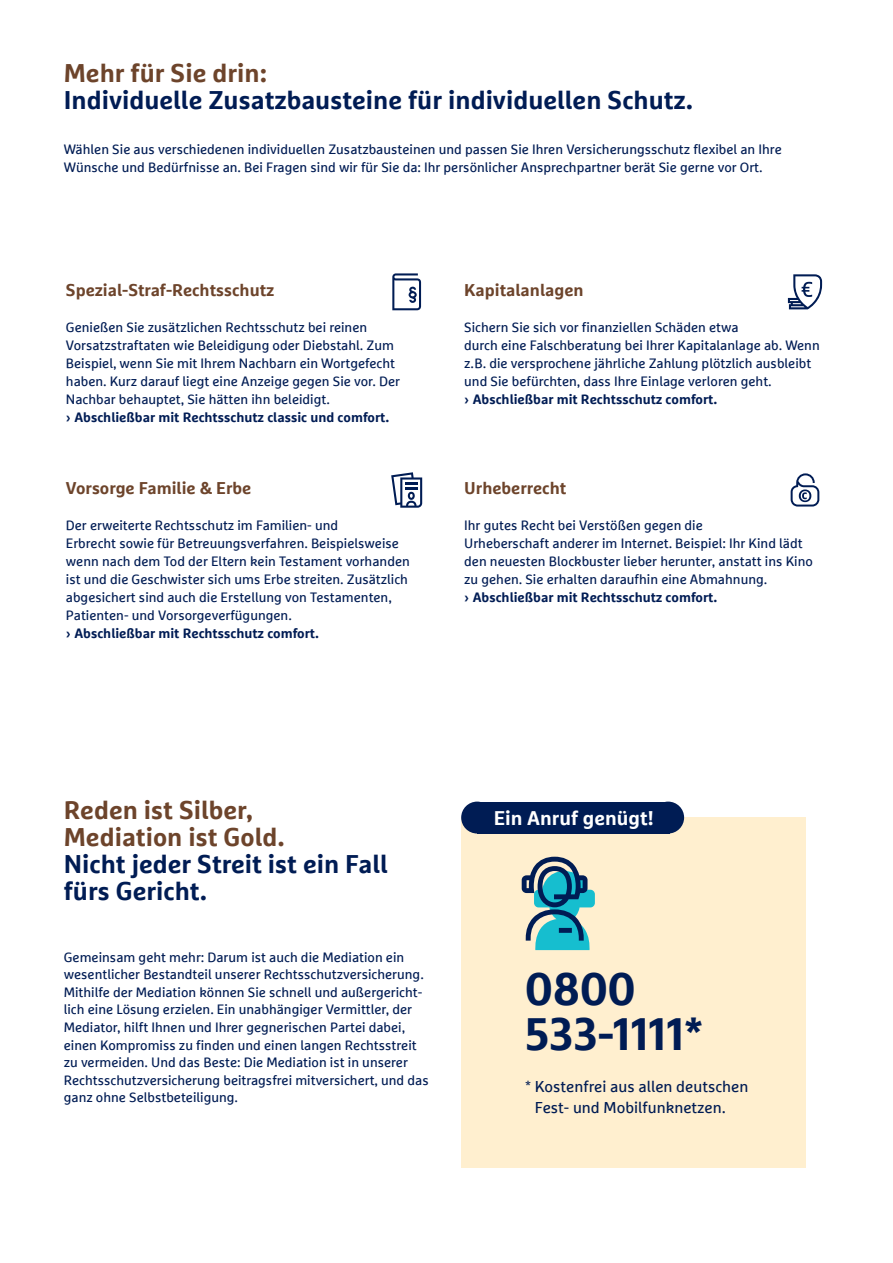
<style>
.page{position:relative;width:893px;height:1263px;background:#fff}
.page>*{position:absolute;margin:0;border:0;box-sizing:border-box;transform-origin:0 0}
.t1{font:700 45.15px/45.2px "Marselisfor Ru V";color:#001c54}
.t2{font:700 25.5px/27px "Marselisfor Ru V";color:#001c54}
.t3{font:700 25.5px/27px "Marselisfor Ru V";color:#6d442b}
.t4{font:700 19.65px "Marselisfor Ru V";color:#fff}
.t5{font:700 16.95px "Marselisfor Ru V";color:#6d442b}
.t6{font:15.6px/20.4px "Marselisfor Ru V";color:#001c54}
.t7{font:13.5px/18px "Marselisfor Ru V";color:#001c54}
.t8{font:700 13.5px "Marselisfor Ru V";color:#001c54}
</style>
<div class="page">
<svg style="left:791px;top:473px;width:28px;height:34px"></svg>
<svg style="left:391px;top:472px;width:31px;height:36px"></svg>
<svg style="left:392px;top:273px;width:29px;height:37px"></svg>
<svg style="left:788px;top:274px;width:34px;height:35px"></svg>
<div style="left:462px;top:817px;width:344px;height:351px;background:#ffefcf"></div>
<div style="left:462px;top:801px;width:31px;height:32px;background:#001c54;border-radius:50%"></div>
<div style="left:652px;top:801px;width:32px;height:32px;background:#001c54;border-radius:50%"></div>
<div style="left:478px;top:801px;width:192px;height:32px;background:#001c54"></div>
<svg style="left:522px;top:857px;width:73px;height:93px"></svg>
<h2 class="t3" style="left:64px;top:59px;width:204px">Mehr für Sie drin:</h2>
<h2 class="t2" style="left:64px;top:86px;width:631px">Individuelle Zusatzbausteine für individuellen Schutz.</h2>
<p class="t7" style="left:64px;top:141px;width:719px;line-height:17.5px">Wählen Sie aus verschiedenen individuellen Zusatzbausteinen und passen Sie Ihren Versicherungsschutz flexibel an Ihre<br>Wünsche und Bedürfnisse an. Bei Fragen sind wir für Sie da: Ihr persönlicher Ansprechpartner berät Sie gerne vor Ort.</p>
<p class="t5" style="left:66px;top:280px;width:210px">Spezial-Straf-Rechtsschutz</p>
<p class="t7" style="left:66px;top:318px;width:336px">Genießen Sie zusätzlichen Rechtsschutz bei reinen Vorsatzstraftaten wie Beleidigung oder Diebstahl. Zum Beispiel, wenn Sie mit Ihrem Nachbarn ein Wortgefecht haben. Kurz darauf liegt eine Anzeige gegen Sie vor. Der Nachbar behauptet, Sie hätten ihn beleidigt.</p>
<p class="t8" style="left:66px;top:409px;width:325px">› Abschließbar mit Rechtsschutz classic und comfort.</p>
<p class="t5" style="left:66px;top:478px;width:187px">Vorsorge Familie &amp; Erbe</p>
<p class="t7" style="left:66px;top:516px;width:345px">Der erweiterte Rechtsschutz im Familien- und<br>Erbrecht sowie für Betreuungsverfahren. Beispielsweise wenn nach dem Tod der Eltern kein Testament vorhanden ist und die Geschwister sich ums Erbe streiten. Zusätzlich abgesichert sind auch die Erstellung von Testamenten, Patienten- und Vorsorgeverfügungen.</p>
<p class="t8" style="left:66px;top:625px;width:254px">› Abschließbar mit Rechtsschutz comfort.</p>
<p class="t5" style="left:464px;top:280px;width:121px">Kapitalanlagen</p>
<p class="t7" style="left:464px;top:318px;width:357px">Sichern Sie sich vor finanziellen Schäden etwa<br>durch eine Falschberatung bei Ihrer Kapitalanlage ab. Wenn z. B. die versprochene jährliche Zahlung plötzlich ausbleibt und Sie befürchten, dass Ihre Einlage verloren geht.</p>
<p class="t8" style="left:464px;top:391px;width:254px">› Abschließbar mit Rechtsschutz comfort.</p>
<p class="t5" style="left:464px;top:478px;width:104px">Urheberrecht</p>
<p class="t7" style="left:464px;top:516px;width:350px">Ihr gutes Recht bei Verstößen gegen die<br>Urheberschaft anderer im Internet. Beispiel: Ihr Kind lädt den neuesten Blockbuster lieber herunter, anstatt ins Kino zu gehen. Sie erhalten daraufhin eine Abmahnung.</p>
<p class="t8" style="left:464px;top:589px;width:254px">› Abschließbar mit Rechtsschutz comfort.</p>
<h2 class="t3" style="left:64px;top:796px;width:222px">Reden ist Silber,<br>Mediation ist Gold.</h2>
<h2 class="t2" style="left:64px;top:850px;width:325px">Nicht jeder Streit ist ein Fall fürs Gericht.</h2>
<p class="t7" style="left:64px;top:948px;width:366px;line-height:17.5px">Gemeinsam geht mehr: Darum ist auch die Mediation ein wesentlicher Bestandteil unserer Rechtsschutzversicherung.<br>Mithilfe der Mediation können Sie schnell und außergericht&shy;lich eine Lösung erzielen. Ein unabhängiger Vermittler, der Mediator, hilft Ihnen und Ihrer gegnerischen Partei dabei, einen Kompromiss zu finden und einen langen Rechtsstreit zu vermeiden. Und das Beste: Die Mediation ist in unserer Rechtsschutzversicherung beitragsfrei mitversichert, und das ganz ohne Selbstbeteiligung.</p>
<h3 class="t4" style="left:494px;top:806px;width:161px">Ein Anruf genügt!</h3>
<h1 class="t1" style="left:525px;top:965px;width:180px">0800<br>533-1111*</h1>
<p class="t6" style="left:535px;top:1076px;width:215px;text-indent:-10px">* Kostenfrei aus allen deutschen<br>Fest- und Mobilfunknetzen.</p>
</div>
